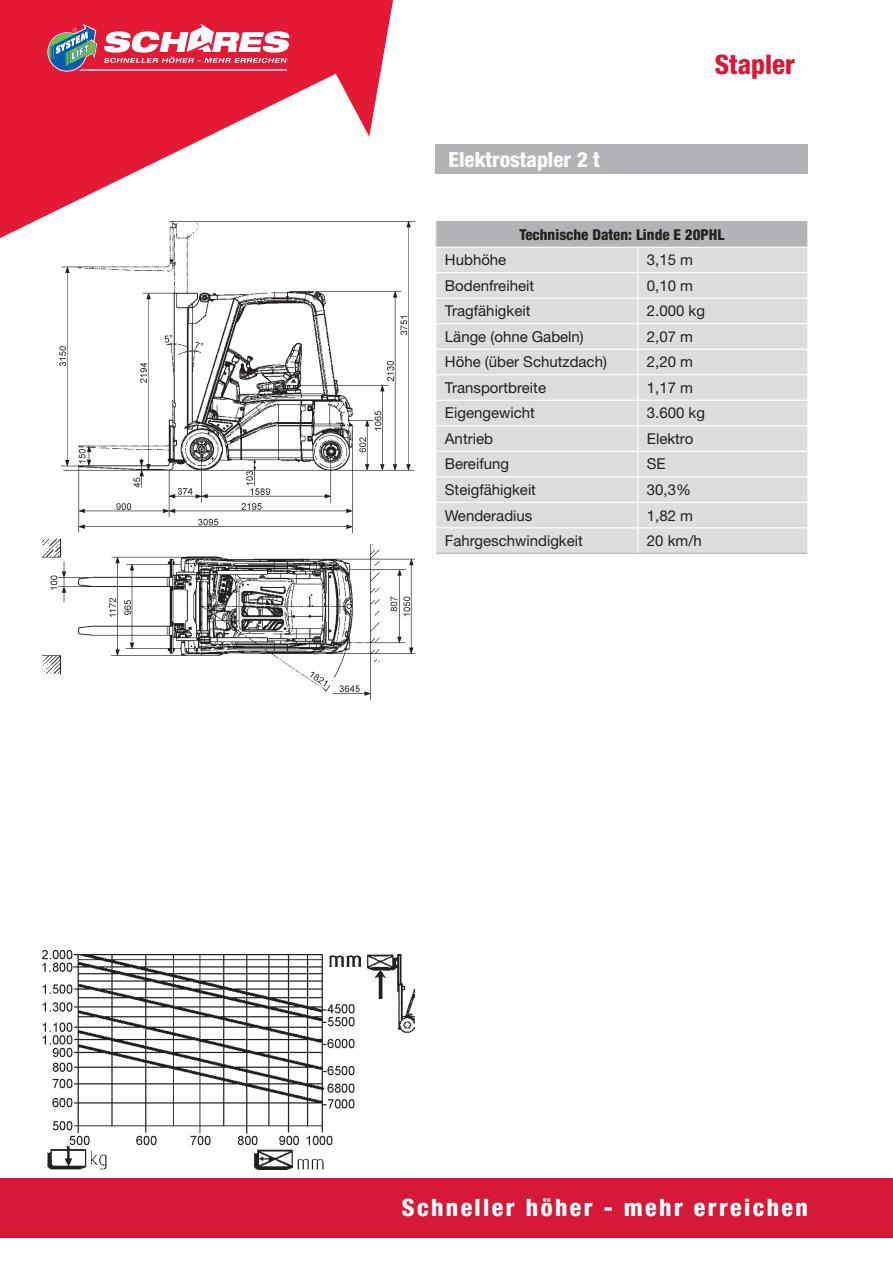
<style>
.page{position:relative;width:893px;height:1263px;background:#fff}
.page>*{position:absolute;margin:0;border:0;box-sizing:border-box;transform-origin:0 0}
.t1{font:800 condensed 27px "Helvetica Neue LT Pro";color:#d71938}
.t2{font:800 condensed 24px "Helvetica Neue LT Pro";letter-spacing:.1em;color:#fff}
.t3{font:800 condensed 21px "Helvetica Neue LT Pro";color:#fff}
.t4{font:15px "Helvetica Neue LT Pro";color:#231f20}
.t5{font:800 condensed 15px "Helvetica Neue LT Pro";color:#231f20}
</style>
<div class="page">
<div style="left:436px;top:145px;width:372px;height:29px;background:#b2b3b7"></div>
<div style="left:436px;top:222px;width:372px;height:25px;background:#b2b3b7"></div>
<div style="left:436px;top:248px;width:371px;height:24px;background:#dcdddf"></div>
<div style="left:436px;top:273px;width:371px;height:280px;background:#dcdddf"></div>
<hr style="left:436px;top:298px;width:201px;height:1px;background:#fff">
<hr style="left:638px;top:298px;width:169px;height:1px;background:#fff">
<hr style="left:436px;top:323px;width:201px;height:1px;background:#fff">
<hr style="left:436px;top:349px;width:201px;height:1px;background:#fff">
<hr style="left:638px;top:349px;width:169px;height:1px;background:#fff">
<svg style="left:637px;top:248px;width:1px;height:305px"></svg>
<hr style="left:638px;top:323px;width:169px;height:1px;background:#fff">
<hr style="left:436px;top:374px;width:202px;height:1px;background:#fff">
<hr style="left:638px;top:374px;width:169px;height:1px;background:#fff">
<hr style="left:436px;top:425px;width:202px;height:1px;background:#fff">
<hr style="left:638px;top:425px;width:169px;height:1px;background:#fff">
<hr style="left:436px;top:451px;width:202px;height:1px;background:#fff">
<hr style="left:638px;top:451px;width:169px;height:1px;background:#fff">
<hr style="left:436px;top:476px;width:202px;height:1px;background:#fff">
<hr style="left:638px;top:476px;width:169px;height:1px;background:#fff">
<hr style="left:436px;top:502px;width:202px;height:1px;background:#fff">
<hr style="left:638px;top:502px;width:169px;height:1px;background:#fff">
<hr style="left:436px;top:527px;width:202px;height:1px;background:#fff">
<hr style="left:638px;top:527px;width:169px;height:1px;background:#fff">
<hr style="left:436px;top:400px;width:201px;height:1px;background:#fff">
<hr style="left:638px;top:400px;width:169px;height:1px;background:#fff">
<hr style="left:436px;top:221px;width:202px;height:1px;background:#b2b3b7">
<hr style="left:638px;top:221px;width:169px;height:1px;background:#b2b3b7">
<svg style="left:435px;top:221px;width:1px;height:26px"></svg>
<svg style="left:807px;top:221px;width:1px;height:333px"></svg>
<hr style="left:436px;top:553px;width:202px;height:1px;background:#b2b3b7">
<hr style="left:638px;top:553px;width:169px;height:1px;background:#b2b3b7">
<img style="left:43px;top:221px;width:372px;height:479px">
<img style="left:43px;top:950px;width:372px;height:219px">
<div style="left:0;top:1178px;width:893px;height:59px;background:#d71938"></div>
<svg style="left:0;top:0;width:393px;height:238px;fill:#e41936"></svg>
<svg style="left:46px;top:24px;width:244px;height:49px"></svg>
<h3 class="t3" style="left:449px;top:147px;width:153px">Elektrostapler 2 t</h3>
<h1 class="t1" style="left:715px;top:48px;width:82px">Stapler</h1>
<p class="t5" style="left:519px;top:225px;width:207px">Technische Daten: Linde E 20PHL</p>
<p class="t4" style="left:445px;top:251px;width:63px">Hubhöhe</p>
<p class="t4" style="left:647px;top:251px;width:48px">3,15 m</p>
<p class="t4" style="left:445px;top:276px;width:91px">Bodenfreiheit</p>
<p class="t4" style="left:647px;top:276px;width:48px">0,10 m</p>
<p class="t4" style="left:445px;top:302px;width:87px">Tragfähigkeit</p>
<p class="t4" style="left:647px;top:302px;width:60px">2.000 kg</p>
<p class="t4" style="left:445px;top:327px;width:140px">Länge (ohne Gabeln)</p>
<p class="t4" style="left:647px;top:327px;width:48px">2,07 m</p>
<p class="t4" style="left:445px;top:353px;width:163px">Höhe (über Schutzdach)</p>
<p class="t4" style="left:647px;top:353px;width:48px">2,20 m</p>
<p class="t4" style="left:445px;top:378px;width:103px">Transportbreite</p>
<p class="t4" style="left:647px;top:378px;width:48px">1,17 m</p>
<p class="t4" style="left:445px;top:404px;width:91px">Eigengewicht</p>
<p class="t4" style="left:647px;top:404px;width:60px">3.600 kg</p>
<p class="t4" style="left:445px;top:429px;width:50px">Antrieb</p>
<p class="t4" style="left:647px;top:429px;width:48px">Elektro</p>
<p class="t4" style="left:445px;top:455px;width:66px">Bereifung</p>
<p class="t4" style="left:647px;top:455px;width:20px">SE</p>
<p class="t4" style="left:445px;top:480px;width:93px">Steigfähigkeit</p>
<p class="t4" style="left:647px;top:480px;width:46px">30,3%</p>
<p class="t4" style="left:445px;top:506px;width:89px">Wenderadius</p>
<p class="t4" style="left:647px;top:506px;width:48px">1,82 m</p>
<p class="t4" style="left:445px;top:531px;width:139px">Fahrgeschwindigkeit</p>
<p class="t4" style="left:647px;top:531px;width:56px">20 km/h</p>
<h2 class="t2" style="left:402px;top:1193px;width:408px">Schneller höher - mehr erreichen</h2>
</div>
